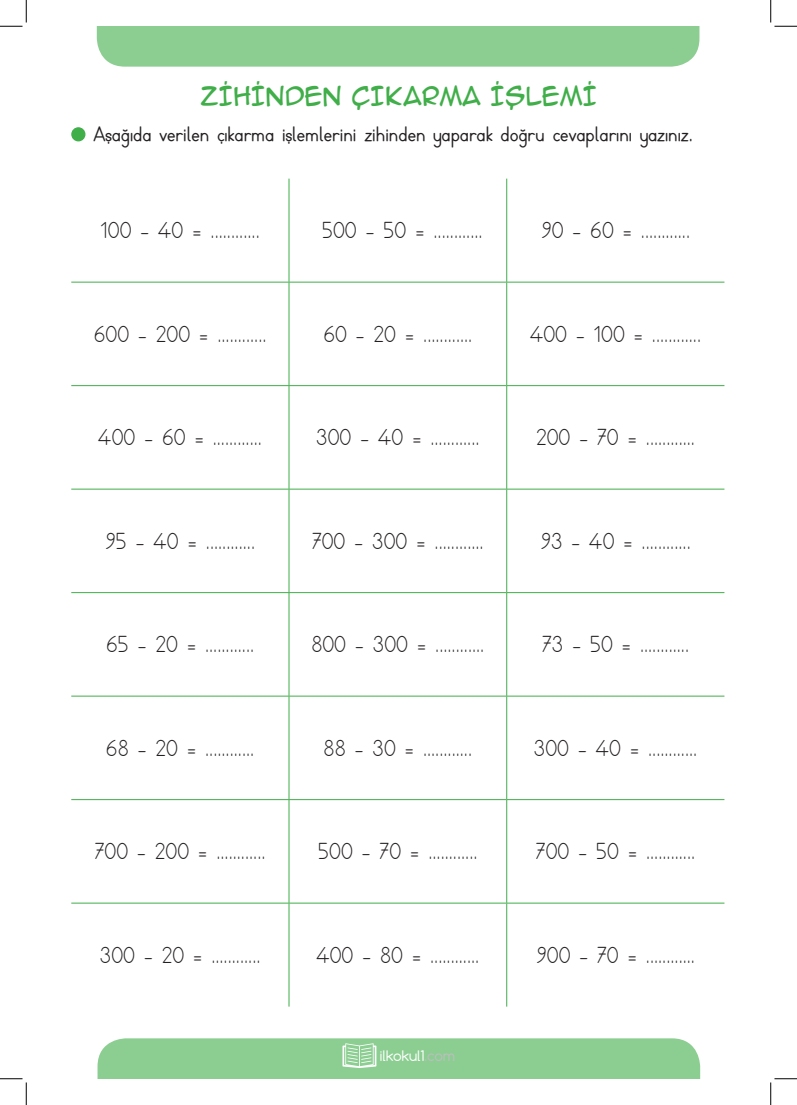
<style>
.page{position:relative;width:797px;height:1105px;background:#fff}
.page>*{position:absolute;margin:0;border:0;box-sizing:border-box;transform-origin:0 0}
.ÜST_BAŞLIK{font:23.75px "Karikatura";color:#40ae49}
.t1{font:22.5px "TTKB Dik Temel Abece";color:#231f20}
.t2{font:700 20px "TTKB Dik Temel Abece";color:#231f20}
.t3{font:13.75px "Comfortaa";color:#fff}
.s1{color:#bcbdc0}
</style>
<div class="page">
<div style="left:97px;top:26px;width:602px;height:41px;background:#8cce91"></div>
<div style="left:97px;top:1038px;width:603px;height:41px;background:#8cce91"></div>
<div style="left:72px;top:128px;width:13px;height:13px;background:#40ae49;border-radius:50%"></div>
<div style="left:71px;top:127px;width:14px;height:14px;border:1px solid #40ae49;border-radius:50%"></div>
<hr style="left:289px;top:179px;width:1px;height:103px;background:#40ae49">
<hr style="left:506px;top:179px;width:1px;height:103px;background:#40ae49">
<hr style="left:71px;top:282px;width:218px;height:1px;background:#40ae49">
<hr style="left:289px;top:282px;width:217px;height:1px;background:#40ae49">
<hr style="left:289px;top:282px;width:1px;height:103px;background:#40ae49">
<hr style="left:506px;top:282px;width:218px;height:1px;background:#40ae49">
<hr style="left:506px;top:282px;width:1px;height:103px;background:#40ae49">
<hr style="left:71px;top:385px;width:218px;height:1px;background:#40ae49">
<hr style="left:289px;top:385px;width:217px;height:1px;background:#40ae49">
<hr style="left:289px;top:386px;width:1px;height:103px;background:#40ae49">
<hr style="left:506px;top:385px;width:218px;height:1px;background:#40ae49">
<hr style="left:506px;top:386px;width:1px;height:103px;background:#40ae49">
<hr style="left:71px;top:489px;width:218px;height:1px;background:#40ae49">
<hr style="left:289px;top:489px;width:217px;height:1px;background:#40ae49">
<hr style="left:289px;top:489px;width:1px;height:103px;background:#40ae49">
<hr style="left:506px;top:489px;width:218px;height:1px;background:#40ae49">
<hr style="left:506px;top:489px;width:1px;height:103px;background:#40ae49">
<hr style="left:71px;top:592px;width:218px;height:1px;background:#40ae49">
<hr style="left:289px;top:592px;width:217px;height:1px;background:#40ae49">
<hr style="left:289px;top:593px;width:1px;height:103px;background:#40ae49">
<hr style="left:506px;top:592px;width:218px;height:1px;background:#40ae49">
<hr style="left:506px;top:593px;width:1px;height:103px;background:#40ae49">
<hr style="left:71px;top:696px;width:218px;height:1px;background:#40ae49">
<hr style="left:289px;top:696px;width:217px;height:1px;background:#40ae49">
<hr style="left:289px;top:696px;width:1px;height:103px;background:#40ae49">
<hr style="left:506px;top:696px;width:218px;height:1px;background:#40ae49">
<hr style="left:506px;top:696px;width:1px;height:103px;background:#40ae49">
<hr style="left:71px;top:799px;width:218px;height:1px;background:#40ae49">
<hr style="left:289px;top:799px;width:217px;height:1px;background:#40ae49">
<hr style="left:289px;top:800px;width:1px;height:103px;background:#40ae49">
<hr style="left:506px;top:799px;width:218px;height:1px;background:#40ae49">
<hr style="left:506px;top:800px;width:1px;height:103px;background:#40ae49">
<hr style="left:71px;top:903px;width:218px;height:1px;background:#40ae49">
<hr style="left:289px;top:903px;width:217px;height:1px;background:#40ae49">
<hr style="left:289px;top:903px;width:1px;height:103px;background:#40ae49">
<hr style="left:506px;top:903px;width:218px;height:1px;background:#40ae49">
<hr style="left:506px;top:903px;width:1px;height:103px;background:#40ae49">
<svg style="left:0;top:0;width:27px;height:27px"></svg>
<svg style="left:0;top:1078px;width:27px;height:27px"></svg>
<svg style="left:770px;top:0;width:27px;height:27px"></svg>
<svg style="left:770px;top:1078px;width:27px;height:27px"></svg>
<p class="ÜST_BAŞLIK" style="left:200px;top:79px;width:398px">ZİHİNDEN ÇIKARMA İŞLEMİ</p>
<p class="t2" style="left:93px;top:122px;width:601px">Aşağıda verilen çıkarma işlemlerini zihinden yaparak doğru cevaplarını yazınız.</p>
<p class="t1" style="left:100px;top:217px;width:161px">100 - 40 = ............</p>
<p class="t1" style="left:322px;top:217px;width:162px">500 - 50 = ............</p>
<p class="t1" style="left:541px;top:217px;width:151px">90 - 60 = ............</p>
<p class="t1" style="left:94px;top:320px;width:174px">600 - 200 = ............</p>
<p class="t1" style="left:323px;top:320px;width:150px">60 - 20 = ............</p>
<p class="t1" style="left:530px;top:320px;width:173px">400 - 100 = ............</p>
<p class="t1" style="left:98px;top:424px;width:165px">400 - 60 = ............</p>
<p class="t1" style="left:316px;top:424px;width:165px">300 - 40 = ............</p>
<p class="t1" style="left:536px;top:424px;width:160px">200 - 70 = ............</p>
<p class="t1" style="left:105px;top:527px;width:151px">95 - 40 = ............</p>
<p class="t1" style="left:312px;top:527px;width:173px">700 - 300 = ............</p>
<p class="t1" style="left:540px;top:527px;width:152px">93 - 40 = ............</p>
<p class="t1" style="left:106px;top:631px;width:150px">65 - 20 = ............</p>
<p class="t1" style="left:311px;top:631px;width:174px">800 - 300 = ............</p>
<p class="t1" style="left:542px;top:631px;width:149px">73 - 50 = ............</p>
<p class="t1" style="left:106px;top:734px;width:150px">68 - 20 = ............</p>
<p class="t1" style="left:323px;top:734px;width:150px">88 - 30 = ............</p>
<p class="t1" style="left:534px;top:734px;width:165px">300 - 40 = ............</p>
<p class="t1" style="left:95px;top:838px;width:172px">700 - 200 = ............</p>
<p class="t1" style="left:318px;top:838px;width:161px">500 - 70 = ............</p>
<p class="t1" style="left:536px;top:838px;width:161px">700 - 50 = ............</p>
<p class="t1" style="left:100px;top:941px;width:162px">300 - 20 = ............</p>
<p class="t1" style="left:316px;top:941px;width:164px">400 - 80 = ............</p>
<p class="t1" style="left:536px;top:941px;width:160px">900 - 70 = ............</p>
<p class="t3" style="left:379px;top:1047px;width:77px">ilkokul1<span class="s1">.com</span></p>
</div>
